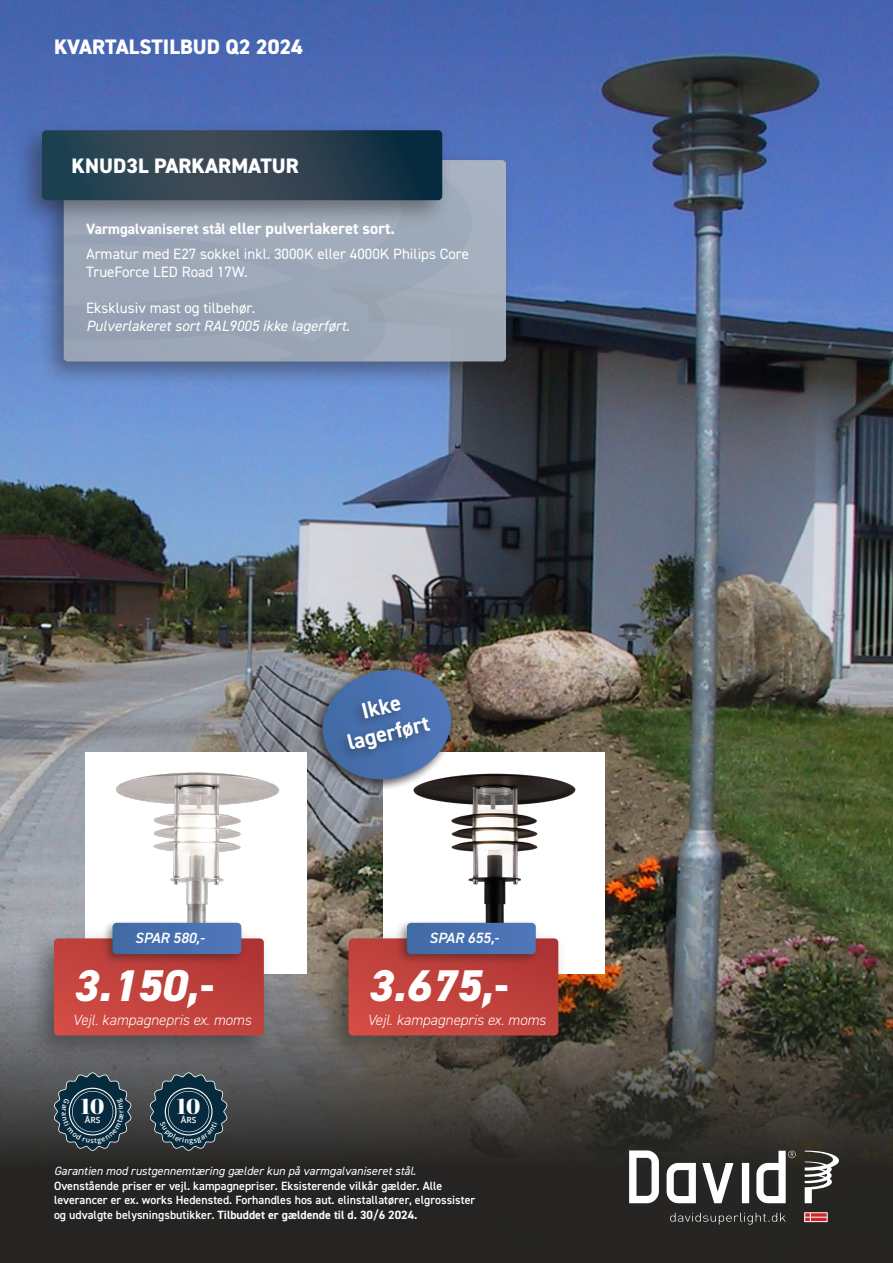
<style>
.page{position:relative;width:893px;height:1263px;background:#fff}
.page>*{position:absolute;margin:0;border:0;box-sizing:border-box;transform-origin:0 0}
.t1{font:italic 800 44.55px "DIN2014";color:#fff}
.t2{font:700 22.5px "DIN2014";color:#fff}
.t3{font:21.45px "Abril Fatface";color:#fff}
.t4{font:800 21px "DIN2014";color:#fff}
.t5{font:700 16.35px "DIN2014";color:#fff}
.t6{font:15px "DIN2014";color:#fff}
.t7{font:italic 15px "DIN2014";color:#fff}
.t8{font:italic 300 14.85px "DIN2014";color:#fff}
.t9{font:italic 600 14.85px "DIN2014";color:#fff}
.t10{font:600 12px "DIN2014";color:#fff}
.t11{font:700 12px "DIN2014";color:#fff}
.t12{font:italic 12px "DIN2014";color:#fff}
.t13{font:600 8.4px "Open Sans";color:#fff}
.s1{font-size:15px}
.s2{font-weight:600}
</style>
<div class="page">
<img style="left:0;top:0;width:893px;height:1263px">
<div style="left:47px;top:1159px;width:436px;height:69px;background:#231f20"></div>
<div style="left:804px;top:1212px;width:23px;height:10px;border:1px solid #fff"></div>
<svg style="left:805px;top:1213px;width:22px;height:8px"></svg>
<svg style="left:805px;top:1151px;width:34px;height:52px"></svg>
<svg style="left:629px;top:1150px;width:167px;height:53px"></svg>
<svg style="left:670px;top:1213px;width:116px;height:11px"></svg>
<img style="left:384px;top:753px;width:221px;height:221px">
<div style="left:321px;top:928px;width:247px;height:135px;background:#231f20;opacity:.45"></div>
<div style="left:395px;top:919px;width:144px;height:47px;background:#231f20;opacity:.45"></div>
<svg style="left:348px;top:923px;width:210px;height:112px;background:#aa5056"></svg>
<img style="left:86px;top:753px;width:221px;height:221px">
<div style="left:26px;top:928px;width:247px;height:135px;background:#231f20;opacity:.45"></div>
<div style="left:101px;top:919px;width:144px;height:47px;background:#231f20;opacity:.45"></div>
<svg style="left:54px;top:923px;width:210px;height:112px;background:#ab5158"></svg>
<div style="left:36px;top:150px;width:480px;height:239px;background:#231f20;opacity:.45"></div>
<div style="left:64px;top:160px;width:442px;height:201px;background:#a4afbe;border-radius:4px"></div>
<svg style="left:64px;top:234px;width:408px;height:127px"></svg>
<div style="left:14px;top:121px;width:438px;height:107px;background:#231f20;opacity:.45"></div>
<svg style="left:42px;top:130px;width:400px;height:70px;background:#293f4e"></svg>
<div style="left:310px;top:665px;width:145px;height:126px;background:#231f20;opacity:.45"></div>
<svg style="left:317px;top:670px;width:140px;height:116px;background:#6c7c98"></svg>
<div style="left:336px;top:694px;width:98px;height:67px;background:#231f20;opacity:.45"></div>
<svg style="left:54px;top:1072px;width:77px;height:79px;background:#29424e"></svg>
<svg style="left:150px;top:1072px;width:77px;height:79px;background:#29414e"></svg>
<p class="t4" style="left:54px;top:33px;width:250px">KVARTALSTILBUD Q2 2024</p>
<p class="t4" style="left:72px;top:152px;width:229px">KNUD3L PARKARMATUR</p>
<p class="t5" style="left:86px;top:218px;width:310px"><span class="s1">Varmgalvaniseret stål</span> eller pulverlakeret sort.</p>
<p class="t6" style="left:86px;top:244px;width:385px">Armatur med E27 sokkel inkl. 3000K eller 4000K Philips Core</p>
<p class="t6" style="left:86px;top:262px;width:163px">TrueForce LED Road 17W.</p>
<p class="t6" style="left:86px;top:298px;width:171px">Eksklusiv mast og tilbehør.</p>
<p class="t7" style="left:86px;top:316px;width:265px">Pulverlakeret sort RAL9005 ikke lagerført.</p>
<p class="t9" style="left:135px;top:928px;width:71px">SPAR 580,-</p>
<p class="t1" style="left:73px;top:956px;width:140px">3.150,-</p>
<p class="t8" style="left:73px;top:1010px;width:180px">Vejl. kampagnepris ex. moms</p>
<p class="t3" style="left:81px;top:1091px;width:25px">10</p>
<p class="t13" style="left:85px;top:1114px;width:17px">ÅRS</p>
<p class="t3" style="left:177px;top:1091px;width:25px">10</p>
<p class="t13" style="left:181px;top:1114px;width:17px">ÅRS</p>
<p class="t2" style="left:358px;top:697px;width:42px;rotate:-14deg">Ikke</p>
<p class="t2" style="left:344px;top:728px;width:85px;rotate:-14deg">lagerført</p>
<p class="t9" style="left:429px;top:928px;width:71px">SPAR 655,-</p>
<p class="t1" style="left:367px;top:956px;width:140px">3.675,-</p>
<p class="t8" style="left:367px;top:1010px;width:180px">Vejl. kampagnepris ex. moms</p>
<p class="t12" style="left:54px;top:1164px;width:364px">Garantien mod rustgennemtæring gælder kun på varmgalvaniseret stål.</p>
<p class="t10" style="left:54px;top:1178px;width:390px">Ovenstående priser er vejl. kampagnepriser. Eksisterende vilkår gælder. Alle</p>
<p class="t10" style="left:54px;top:1192px;width:423px">leverancer er ex. works Hedensted. Forhandles hos aut. elinstallatører, elgrossister</p>
<p class="t11" style="left:54px;top:1206px;width:365px"><span class="s2">og udvalgte belysningsbutikker.</span> Tilbuddet er gældende til d. 30/6 2024.</p>
</div>
